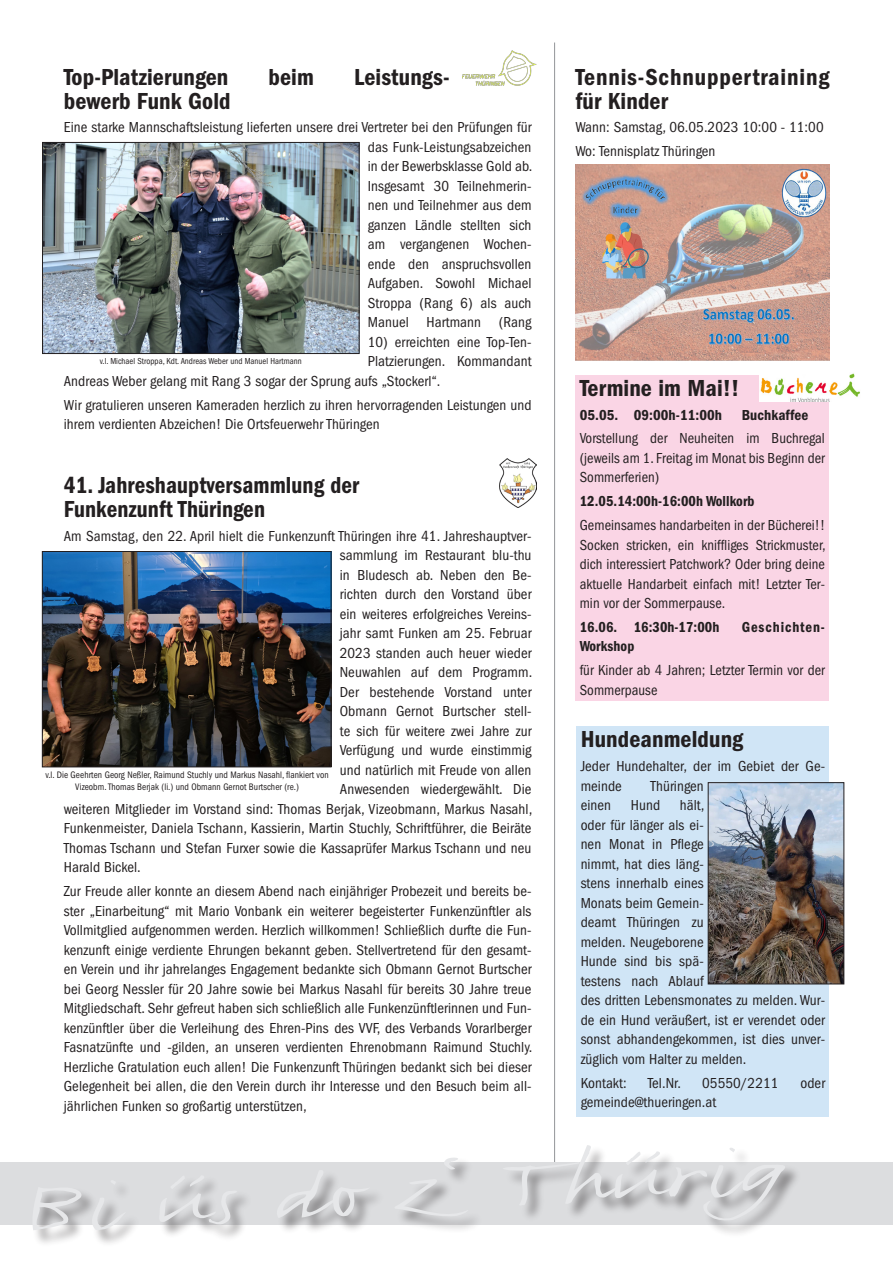
<style>
.page{position:relative;width:893px;height:1263px;background:#fff}
.page>*{position:absolute;margin:0;border:0;box-sizing:border-box;transform-origin:0 0}
.t1{font:78.45px "FF Justlefthand";color:#e6e7e9;scale:1.68 1}
.Titel_16pt{font:24px "ITC Franklin Gothic Std Dm Cd";letter-spacing:.005em;color:#231f20}
.Titel_16pt-2{font:24px/24px "ITC Franklin Gothic Std Dm Cd";letter-spacing:.005em;color:#231f20;scale:.96 1}
.Titel_16pt-3{font:24px/24px "ITC Franklin Gothic Std Dm Cd";letter-spacing:.035em;color:#231f20}
.Titel_16pt-4{font:condensed 15px/19.5px "ITC Franklin Gothic Std";letter-spacing:.005em;color:#231f20;text-align:justify}
.Titel_16pt-5{font:15px "ITC Franklin Gothic Std Dm Cd";letter-spacing:.005em;color:#231f20}
.Titel_16pt-6{font:15px "ITC Franklin Gothic Std Dm Cd";letter-spacing:.06em;color:#231f20}
.Titel_16pt-7{font:condensed 9.75px/12px "ITC Franklin Gothic Std";letter-spacing:.005em;color:#231f20;text-align:center;scale:.96 1}
.Titel_16pt-8{font:condensed 9px "ITC Franklin Gothic Std";letter-spacing:.005em;color:#231f20;scale:.96 1}
</style>
<div class="page">
<hr style="left:554px;top:43px;width:1px;height:1157px;background:#939598">
<div style="left:0;top:1162px;width:893px;height:63px;background:#dcdddf"></div>
<div style="left:31px;top:1145px;width:772px;height:103px;background:#231f20;opacity:.5"></div>
<img style="left:462px;top:50px;width:75px;height:36px">
<div style="left:575px;top:375px;width:254px;height:326px;background:#fad5e5"></div>
<img style="left:44px;top:144px;width:313px;height:208px">
<div style="left:42px;top:142px;width:317px;height:212px;border:1px solid #231f20"></div>
<img style="left:759px;top:373px;width:101px;height:29px">
<img style="left:575px;top:165px;width:254px;height:195px">
<div style="left:576px;top:727px;width:253px;height:390px;background:#d0e5f6"></div>
<img style="left:710px;top:784px;width:132px;height:198px">
<div style="left:708px;top:782px;width:136px;height:202px;border:1px solid #231f20"></div>
<img style="left:44px;top:553px;width:285px;height:212px">
<div style="left:42px;top:551px;width:289px;height:216px;border:1px solid #231f20"></div>
<img style="left:500px;top:459px;width:36px;height:48px">
<p class="Titel_16pt" style="left:64px;top:63px;width:166px">Top-Platzierungen</p>
<p class="Titel_16pt" style="left:268px;top:63px;width:47px">beim</p>
<p class="Titel_16pt" style="left:354px;top:63px;width:97px">Leistungs-</p>
<p class="Titel_16pt" style="left:64px;top:87px;width:168px">bewerb Funk Gold</p>
<p class="Titel_16pt-4" style="left:368px;top:118px;width:166px;text-indent:-304px">Eine starke Mannschaftsleistung lieferten unsere drei Vertreter bei den Prüfungen für das Funk-Leistungsabzeichen in der Bewerbsklasse Gold ab.<br>Insgesamt 30 Teilnehmerin&shy;nen und Teilnehmer aus dem ganzen Ländle stellten sich am vergangenen Wochen&shy;ende den anspruchsvollen Aufgaben. Sowohl Michael Stroppa (Rang 6) als auch Manuel Hartmann (Rang</p>
<p class="Titel_16pt-4" style="left:368px;top:332px;width:165px">10) erreichten eine Top-Ten-</p>
<p class="Titel_16pt-4" style="left:368px;top:352px;width:165px">Platzierungen. Kommandant</p>
<p class="Titel_16pt-4" style="left:64px;top:371px;width:378px">Andreas Weber gelang mit Rang 3 sogar der Sprung aufs „Stockerl“.</p>
<p class="Titel_16pt-4" style="left:64px;top:395px;width:469px">Wir gratulieren unseren Kameraden herzlich zu ihren hervorragenden Leistungen und ihrem verdienten Abzeichen! Die Ortsfeuerwehr Thüringen</p>
<p class="Titel_16pt-8" style="left:100px;top:356px;width:212px">v.l. Michael Stroppa, Kdt. Andreas Weber und Manuel Hartmann</p>
<p class="Titel_16pt-2" style="left:64px;top:473px;width:309px">41. Jahreshauptversammlung der<br>Funkenzunft Thüringen</p>
<p class="Titel_16pt-4" style="left:64px;top:526px;width:469px">Am Samstag, den 22. April hielt die Funkenzunft Thüringen ihre 41. Jahreshauptver-</p>
<p class="Titel_16pt-4" style="left:340px;top:546px;width:193px">sammlung im Restaurant blu-thu</p>
<p class="Titel_16pt-4" style="left:340px;top:565px;width:193px">in Bludesch ab. Neben den Be-</p>
<p class="Titel_16pt-4" style="left:340px;top:585px;width:193px">richten durch den Vorstand über</p>
<p class="Titel_16pt-4" style="left:340px;top:604px;width:193px">ein weiteres erfolgreiches Vereins-</p>
<p class="Titel_16pt-4" style="left:340px;top:624px;width:193px">jahr samt Funken am 25. Februar</p>
<p class="Titel_16pt-4" style="left:340px;top:643px;width:193px">2023 standen auch heuer wieder</p>
<p class="Titel_16pt-4" style="left:340px;top:663px;width:194px">Neuwahlen auf dem Programm.</p>
<p class="Titel_16pt-4" style="left:340px;top:682px;width:193px">Der bestehende Vorstand unter</p>
<p class="Titel_16pt-4" style="left:340px;top:702px;width:193px">Obmann Gernot Burtscher stell-</p>
<p class="Titel_16pt-4" style="left:340px;top:721px;width:193px">te sich für weitere zwei Jahre zur</p>
<p class="Titel_16pt-4" style="left:340px;top:741px;width:193px">Verfügung und wurde einstimmig</p>
<p class="Titel_16pt-4" style="left:340px;top:760px;width:193px">und natürlich mit Freude von allen</p>
<p class="Titel_16pt-4" style="left:340px;top:780px;width:193px">Anwesenden wiedergewählt. Die</p>
<p class="Titel_16pt-4" style="left:64px;top:799px;width:470px">weiteren Mitglieder im Vorstand sind: Thomas Berjak, Vizeobmann, Markus Nasahl,</p>
<p class="Titel_16pt-4" style="left:64px;top:819px;width:469px">Funkenmeister, Daniela Tschann, Kassierin, Martin Stuchly, Schriftführer, die Beiräte</p>
<p class="Titel_16pt-4" style="left:64px;top:838px;width:469px">Thomas Tschann und Stefan Furxer sowie die Kassaprüfer Markus Tschann und neu</p>
<p class="Titel_16pt-4" style="left:64px;top:858px;width:79px">Harald Bickel.</p>
<p class="Titel_16pt-4" style="left:64px;top:882px;width:470px">Zur Freude aller konnte an diesem Abend nach einjähriger Probezeit und bereits be&shy;ster „Einarbeitung“ mit Mario Vonbank ein weiterer begeisterter Funkenzünftler als Vollmitglied aufgenommen werden. Herzlich willkommen! Schließlich durfte die Fun&shy;kenzunft einige verdiente Ehrungen bekannt geben. Stellvertretend für den gesamt&shy;en Verein und ihr jahrelanges Engagement bedankte sich Obmann Gernot Burtscher bei Georg Nessler für 20 Jahre sowie bei Markus Nasahl für bereits 30 Jahre treue Mitgliedschaft. Sehr gefreut haben sich schließlich alle Funkenzünftlerinnen und Fun&shy;kenzünftler über die Verleihung des Ehren-Pins des VVF, des Verbands Vorarlberger Fasnatzünfte und -gilden, an unseren verdienten Ehrenobmann Raimund Stuchly.<br>Herzliche Gratulation euch allen! Die Funkenzunft Thüringen bedankt sich bei dieser Gelegenheit bei allen, die den Verein durch ihr Interesse und den Besuch beim all&shy;jährlichen Funken so großartig unterstützen,</p>
<p class="Titel_16pt-7" style="left:46px;top:769px;width:296px">v.l. Die Geehrten Georg Neßler, Raimund Stuchly und Markus Nasahl, flankiert von<br>Vizeobm. Thomas Berjak (li.) und Obmann Gernot Burtscher (re.)</p>
<p class="Titel_16pt-3" style="left:575px;top:65px;width:255px">Tennis-Schnuppertraining für Kinder</p>
<p class="Titel_16pt-4" style="left:575px;top:118px;width:250px">Wann: Samstag, 06.05.2023 10:00 - 11:00</p>
<p class="Titel_16pt-4" style="left:575px;top:141px;width:142px">Wo: Tennisplatz Thüringen</p>
<p class="Titel_16pt" style="left:580px;top:374px;width:161px">Termine im Mai!!</p>
<p class="Titel_16pt-5" style="left:580px;top:406px;width:144px">05.05. 09:00h-11:00h</p>
<p class="Titel_16pt-5" style="left:742px;top:406px;width:68px">Buchkaffee</p>
<p class="Titel_16pt-4" style="left:580px;top:429px;width:247px">Vorstellung der Neuheiten im Buchregal (jeweils am 1. Freitag im Monat bis Beginn der Sommerferien)</p>
<p class="Titel_16pt-5" style="left:580px;top:493px;width:176px">12.05.14:00h-16:00h Wollkorb</p>
<p class="Titel_16pt-4" style="left:580px;top:515px;width:247px">Gemeinsames handarbeiten in der Bücherei!!<br>Socken stricken, ein kniffliges Strickmuster, dich interessiert Patchwork? Oder bring deine aktuelle Handarbeit einfach mit! Letzter Ter&shy;min vor der Sommerpause.</p>
<p class="Titel_16pt-5" style="left:580px;top:618px;width:141px">16.06. 16:30h-17:00h</p>
<p class="Titel_16pt-6" style="left:742px;top:618px;width:85px">Geschichten-</p>
<p class="Titel_16pt-5" style="left:580px;top:638px;width:56px">Workshop</p>
<p class="Titel_16pt-4" style="left:580px;top:660px;width:247px">für Kinder ab 4 Jahren; Letzter Termin vor der<br>Sommerpause</p>
<p class="Titel_16pt" style="left:581px;top:726px;width:164px">Hundeanmeldung</p>
<p class="Titel_16pt-4" style="left:581px;top:757px;width:246px">Jeder Hundehalter, der im Gebiet der Ge&shy;meinde</p>
<p class="Titel_16pt-4" style="left:651px;top:776px;width:55px">Thüringen</p>
<p class="Titel_16pt-4" style="left:581px;top:796px;width:246px;text-align:left;text-indent:99px">hält,<br>oder für länger als ei-<br>nen Monat in Pflege<br>nimmt, hat dies läng-<br>stens innerhalb eines<br>Monats beim Gemein-<br>deamt Thüringen zu<br>melden. Neugeborene<br>Hunde sind bis spä-<br>testens nach Ablauf<br>des dritten Lebensmonates zu melden. Wur&shy;de ein Hund veräußert, ist er verendet oder sonst abhandengekommen, ist dies unver&shy;züglich vom Halter zu melden.</p>
<p class="Titel_16pt-4" style="left:581px;top:1073px;width:48px">Kontakt:</p>
<p class="Titel_16pt-4" style="left:648px;top:1073px;width:35px">Tel.Nr.</p>
<p class="Titel_16pt-4" style="left:702px;top:1073px;width:78px">05550/2211</p>
<p class="Titel_16pt-4" style="left:800px;top:1073px;width:26px">oder</p>
<p class="Titel_16pt-4" style="left:581px;top:1092px;width:137px">gemeinde@thueringen.at</p>
<p class="Titel_16pt-4" style="left:581px;top:796px;width:32px">einen</p>
<p class="Titel_16pt-4" style="left:631px;top:796px;width:31px">Hund</p>
<h1 class="t1" style="left:21px;top:1161px;width:456px;rotate:-3deg">Bi üs do z‘ Thürig</h1>
</div>
